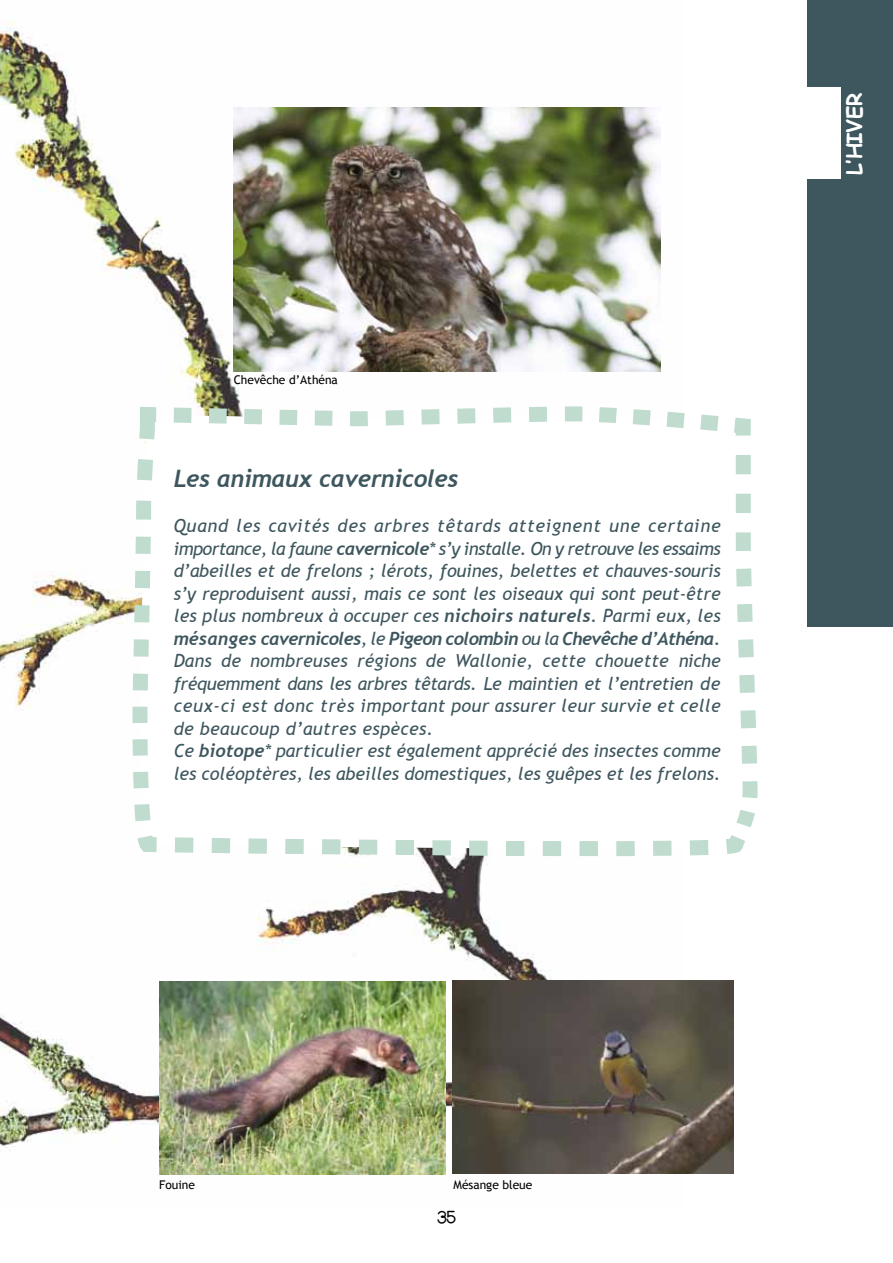
<style>
.page{position:relative;width:893px;height:1263px;background:#fff}
.page>*{position:absolute;margin:0;border:0;box-sizing:border-box;transform-origin:0 0}
.t1{font:italic 700 24px "Trebuchet";letter-spacing:-.01em;color:#3e565e}
.t2{font:700 21px "Comic Sans MS";letter-spacing:-.02em;color:#fff}
.t3{font:italic 18px/22.5px "Trebuchet MS";color:#3e565e;text-align:justify}
.t4{font:italic 700 18px "Trebuchet";letter-spacing:-.03em;color:#3e565e}
.t5{font:15px "Cursivestandardbold";color:#000}
.t6{font:12px "Trebuchet MS";color:#000}
.s1{font-family:"Trebuchet";font-weight:700}
.s2{font-family:"Trebuchet MS";font-weight:400}
</style>
<div class="page">
<img style="left:0;top:21px;width:683px;height:1154px">
<svg style="left:125px;top:399px;width:633px;height:480px"></svg>
<img style="left:234px;top:108px;width:426px;height:263px">
<div style="left:808px;top:0;width:85px;height:626px;background:#3e565e"></div>
<div style="left:796px;top:87px;width:44px;height:92px;background:#fff"></div>
<img style="left:159px;top:981px;width:286px;height:194px">
<img style="left:452px;top:980px;width:281px;height:193px">
<p class="t6" style="left:234px;top:373px;width:106px">Chevêche d’Athéna</p>
<h1 class="t1" style="left:174px;top:464px;width:286px">Les animaux cavernicoles</h1>
<p class="t3" style="left:174px;top:515px;width:548px">Quand les cavités des arbres têtards atteignent une certaine importance, la faune <span class="s1">cavernicole</span>* s’y installe. On y retrouve les essaims d’abeilles et de frelons ; lérots, fouines, belettes et chauves-souris s’y reproduisent aussi, mais ce sont les oiseaux qui sont peut-être les plus nombreux à occuper ces <span class="s1">nichoirs naturels</span>. Parmi eux, les</p>
<p class="t4" style="left:174px;top:627px;width:548px">mésanges cavernicoles<span class="s2">, le</span> Pigeon colombin <span class="s2">ou la</span> Chevêche d’Athéna<span class="s2">.</span></p>
<p class="t3" style="left:174px;top:650px;width:548px;text-align:left">Dans de nombreuses régions de Wallonie, cette chouette niche fréquemment dans les arbres têtards. Le maintien et l’entretien de ceux-ci est donc très important pour assurer leur survie et celle de beaucoup d’autres espèces.<br>Ce <span class="s1">biotope</span>* particulier est également apprécié des insectes comme les coléoptères, les abeilles domestiques, les guêpes et les frelons.</p>
<p class="t2" style="left:839px;top:175px;width:84px;rotate:-90deg">L’hiver</p>
<p class="t6" style="left:159px;top:1177px;width:37px">Fouine</p>
<p class="t6" style="left:454px;top:1177px;width:80px">Mésange bleue</p>
<p class="t5" style="left:437px;top:1208px;width:20px">35</p>
</div>
